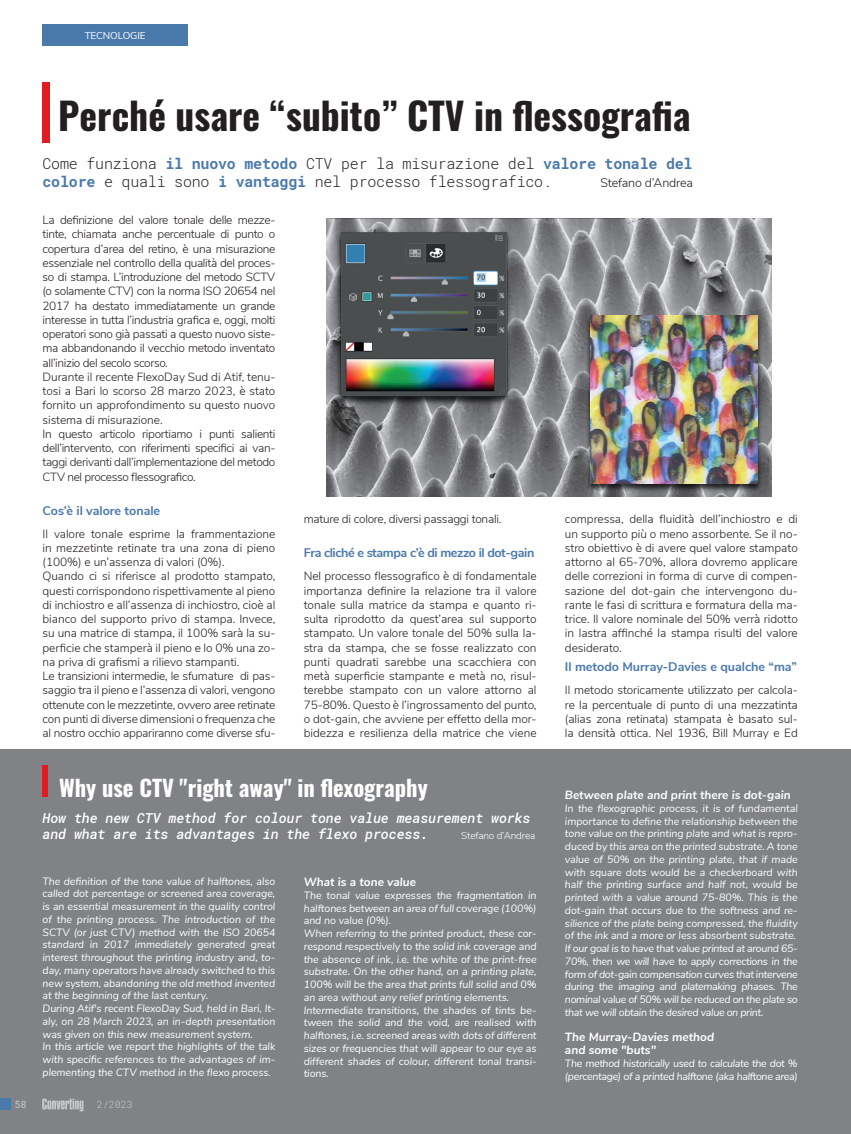
<style>
.page{position:relative;width:851px;height:1134px;background:#fff}
.page>*{position:absolute;margin:0;border:0;box-sizing:border-box;transform-origin:0 0}
.t1{font:700 37.5px "Oswald";color:#231f20}
.t2{font:700 22.5px "Oswald";color:#fff}
.t3{font:300 15px/18px "Roboto Mono";letter-spacing:-.015em;color:#231f20}
.t4{font:italic 500 13.75px/16.5px "Roboto Mono";letter-spacing:-.015em;color:#fff}
.t5{font:700 12.5px "Nunito Sans";color:#4a79ac}
.t6{font:700 12.5px "Nunito Sans";letter-spacing:-.03em;color:#4a79ac}
.t7{font:300 12.5px "Nunito Sans";letter-spacing:-.015em;color:#231f20}
.t8{font:300 11.88px/14.2px "Nunito Sans";letter-spacing:-.02em;color:#231f20;text-align:justify}
.t9{font:italic 700 11.88px/12.8px "Nunito Sans";color:#fff}
.t10{font:italic 10.62px/12.8px "Nunito Sans";letter-spacing:-.005em;color:#fff}
.t11{font:italic 10.62px/12.8px "Nunito Sans";letter-spacing:-.03em;color:#fff}
.t12{font:300 10px "Nunito Sans";letter-spacing:-.015em;color:#fff}
.t13{font:10px "Nunito Sans";letter-spacing:-.01em;color:#fff}
.t14{font:300 10px "Roboto Mono";color:#c7c8ca}
.t15{font:10px "Roboto Mono";color:#c7c8ca}
.s1{font-weight:700;color:#4a79ac}
</style>
<div class="page">
<div style="left:43px;top:25px;width:145px;height:21px;background:#4a79ac"></div>
<div style="left:0;top:749px;width:850px;height:385px;background:#808285"></div>
<div style="left:43px;top:83px;width:7px;height:60px;background:#e21a21"></div>
<div style="left:43px;top:765px;width:5px;height:32px;background:#e21a21"></div>
<img style="left:326px;top:219px;width:445px;height:277px">
<img style="left:326px;top:219px;width:200px;height:205px">
<img style="left:326px;top:219px;width:196px;height:195px">
<img style="left:585px;top:316px;width:177px;height:176px">
<img style="left:590px;top:316px;width:167px;height:167px">
<div style="left:0;top:1098px;width:11px;height:12px;background:#4a79ac"></div>
<svg style="left:42px;top:1098px;width:41px;height:13px"></svg>
<p class="t13" style="left:85px;top:28px;width:62px">TECNOLOGIE</p>
<h1 class="t1" style="left:58px;top:96px;width:633px">Perché usare “subito” CTV in flessografia</h1>
<p class="t3" style="left:43px;top:154px;width:651px">Come funziona <span class="s1">il nuovo metodo</span> CTV per la misurazione del <span class="s1">valore tonale del colore</span> e quali sono <span class="s1">i vantaggi</span> nel processo flessografico.</p>
<p class="t7" style="left:600px;top:173px;width:94px">Stefano d’Andrea</p>
<p class="t8" style="left:43px;top:212px;width:234px;text-align:left">La definizione del valore tonale delle mezze&shy;tinte, chiamata anche percentuale di punto o copertura d’area del retino, è una misurazione essenziale nel controllo della qualità del proces&shy;so di stampa. L’introduzione del metodo SCTV (o solamente CTV) con la norma ISO 20654 nel 2017 ha destato immediatamente un grande interesse in tutta l’industria grafica e, oggi, molti operatori sono già passati a questo nuovo siste&shy;ma abbandonando il vecchio metodo inventato all’inizio del secolo scorso.<br>Durante il recente FlexoDay Sud di Atif, tenu&shy;tosi a Bari lo scorso 28 marzo 2023, è stato fornito un approfondimento su questo nuovo sistema di misurazione.<br>In questo articolo riportiamo i punti salienti dell’intervento, con riferimenti specifici ai van&shy;taggi derivanti dall’implementazione del metodo CTV nel processo flessografico.</p>
<p class="t5" style="left:43px;top:501px;width:119px">Cos’è il valore tonale</p>
<p class="t8" style="left:43px;top:526px;width:234px;text-align:left">Il valore tonale esprime la frammentazione in mezzetinte retinate tra una zona di pieno (100%) e un’assenza di valori (0%).<br>Quando ci si riferisce al prodotto stampato, questi corrispondono rispettivamente al pieno di inchiostro e all’assenza di inchiostro, cioè al bianco del supporto privo di stampa. Invece, su una matrice di stampa, il 100% sarà la su&shy;perficie che stamperà il pieno e lo 0% una zo&shy;na priva di grafismi a rilievo stampanti.<br>Le transizioni intermedie, le sfumature di pas&shy;saggio tra il pieno e l’assenza di valori, vengono ottenute con le mezzetinte, ovvero aree retinate con punti di diverse dimensioni o frequenza che al nostro occhio appariranno come diverse sfu-</p>
<p class="t8" style="left:304px;top:511px;width:199px">mature di colore, diversi passaggi tonali.</p>
<p class="t6" style="left:304px;top:544px;width:232px">Fra cliché e stampa c’è di mezzo il dot-gain</p>
<p class="t8" style="left:304px;top:568px;width:234px">Nel processo flessografico è di fondamentale importanza definire la relazione tra il valore tonale sulla matrice da stampa e quanto ri&shy;sulta riprodotto da quest’area sul supporto stampato. Un valore tonale del 50% sulla la&shy;stra da stampa, che se fosse realizzato con punti quadrati sarebbe una scacchiera con metà superficie stampante e metà no, risul&shy;terebbe stampato con un valore attorno al 75-80%. Questo è l’ingrossamento del punto, o dot-gain, che avviene per effetto della mor&shy;bidezza e resilienza della matrice che viene</p>
<h2 class="t2" style="left:59px;top:776px;width:370px">Why use CTV "right away" in flexography</h2>
<p class="t4" style="left:43px;top:809px;width:489px">How the new CTV method for colour tone value measurement works and what are its advantages in the flexo process.</p>
<p class="t12" style="left:461px;top:829px;width:76px">Stefano d’Andrea</p>
<p class="t10" style="left:43px;top:874px;width:234px">The definition of the tone value of halftones, also called dot percentage or screened area coverage, is an essential measurement in the quality control of the printing process. The introduction of the SCTV (or just CTV) method with the ISO 20654 standard in 2017 immediately generated great interest throughout the printing industry and, to&shy;day, many operators have already switched to this new system, abandoning the old method invented at the beginning of the last century.<br>During Atif's recent FlexoDay Sud, held in Bari, It&shy;aly, on 28 March 2023, an in-depth presentation was given on this new measurement system.<br>In this article we report the highlights of the talk with specific references to the advantages of im&shy;plementing the CTV method in the flexo process.</p>
<p class="t9" style="left:304px;top:875px;width:114px">What is a tone value</p>
<p class="t10" style="left:304px;top:888px;width:234px">The tonal value expresses the fragmentation in halftones between an area of full coverage (100%) and no value (0%).<br>When referring to the printed product, these cor&shy;respond respectively to the solid ink coverage and the absence of ink, i.e. the white of the print-free substrate. On the other hand, on a printing plate, 100% will be the area that prints full solid and 0% an area without any relief printing elements.<br>Intermediate transitions, the shades of tints be&shy;tween the solid and the void, are realised with halftones, i.e. screened areas with dots of different sizes or frequencies that will appear to our eye as different shades of colour, different tonal transi&shy;tions.</p>
<p class="t15" style="left:15px;top:1097px;width:13px">58</p>
<p class="t14" style="left:97px;top:1097px;width:37px">2/2023</p>
<p class="t8" style="left:565px;top:511px;width:234px">compressa, della fluidità dell’inchiostro e di un supporto più o meno assorbente. Se il no&shy;stro obiettivo è di avere quel valore stampato attorno al 65-70%, allora dovremo applicare delle correzioni in forma di curve di compen&shy;sazione del dot-gain che intervengono du&shy;rante le fasi di scrittura e formatura della ma&shy;trice. Il valore nominale del 50% verrà ridotto in lastra affinché la stampa risulti del valore desiderato.</p>
<p class="t5" style="left:565px;top:658px;width:233px">Il metodo Murray-Davies e qualche “ma”</p>
<p class="t8" style="left:565px;top:682px;width:234px">Il metodo storicamente utilizzato per calcola&shy;re la percentuale di punto di una mezzatinta (alias zona retinata) stampata è basato sul&shy;la densità ottica. Nel 1936, Bill Murray e Ed</p>
<p class="t9" style="left:565px;top:788px;width:227px">Between plate and print there is dot-gain</p>
<p class="t10" style="left:565px;top:801px;width:234px">In the flexographic process, it is of fundamental importance to define the relationship between the tone value on the printing plate and what is repro&shy;duced by this area on the printed substrate. A tone value of 50% on the printing plate, that if made with square dots would be a checkerboard with half the printing surface and half not, would be printed with a value around 75-80%. This is the dot-gain that occurs due to the softness and re&shy;silience of the plate being compressed, the fluidity of the ink and a more or less absorbent substrate.<br>If our goal is to have that value printed at around 65- 70%, then we will have to apply corrections in the form of dot-gain compensation curves that intervene during the imaging and platemaking phases. The nominal value of 50% will be reduced on the plate so that we will obtain the desired value on print.</p>
<p class="t9" style="left:565px;top:1030px;width:151px">The Murray-Davies method and some "buts"</p>
<p class="t11" style="left:565px;top:1056px;width:234px">The method historically used to calculate the dot % (percentage) of a printed halftone (aka halftone area)</p>
</div>
